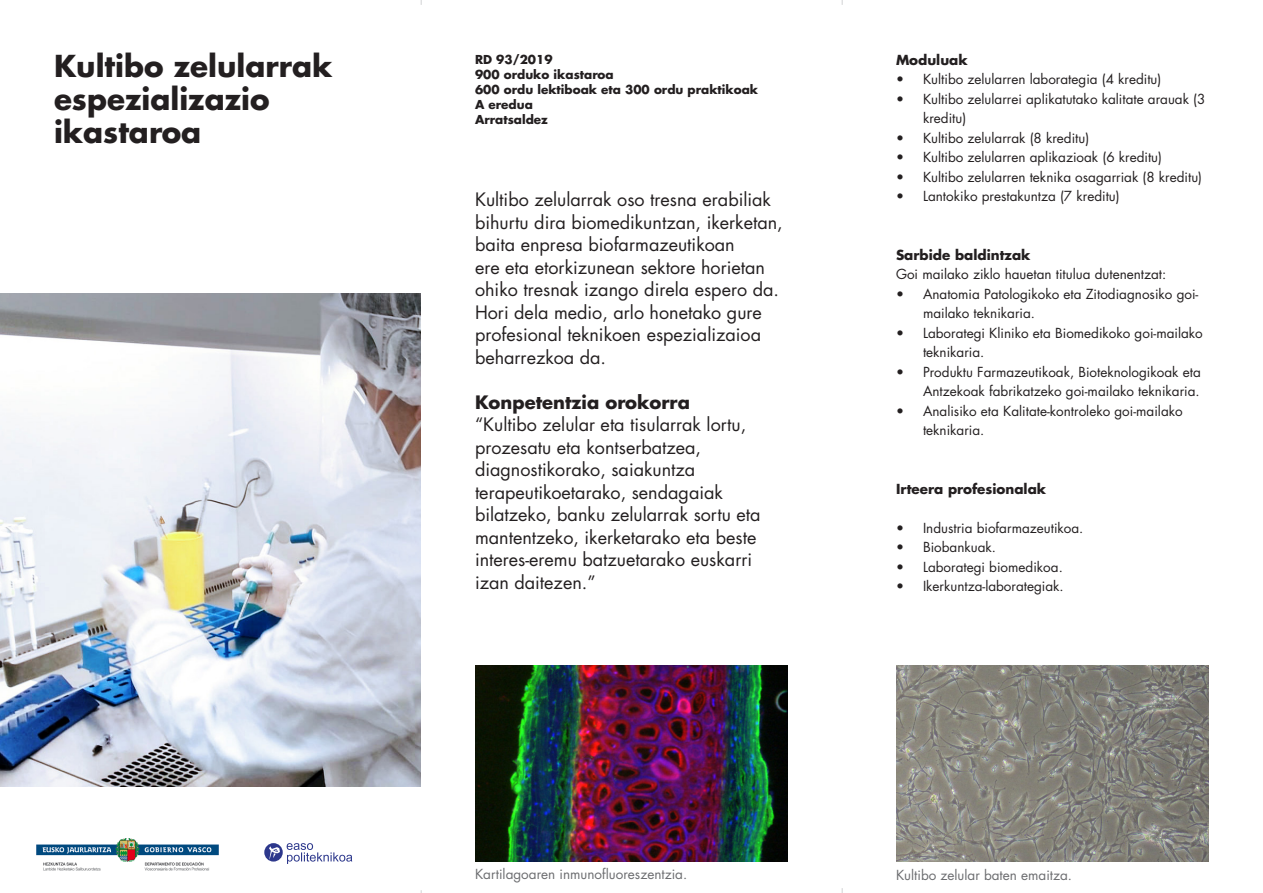
<style>
.page{position:relative;width:1263px;height:893px;background:#fff}
.page>*{position:absolute;margin:0;border:0;box-sizing:border-box;transform-origin:0 0}
.t1{font:700 29.4px/33px "Futura";color:#231f20}
.t2{font:18px/22.5px "Futura";color:#231f20}
.t3{font:700 18px "Futura";color:#231f20}
.t4{font:13.5px/19.5px "Futura";color:#231f20}
.t5{font:13.5px "Futura";color:#6c6d70}
.t6{font:700 13.5px "Futura";color:#231f20}
.t7{font:700 12px "Futura";color:#231f20}
</style>
<div class="page">
<img style="left:475px;top:665px;width:313px;height:196px">
<img style="left:896px;top:665px;width:313px;height:196px">
<img style="left:0;top:293px;width:421px;height:493px">
<img style="left:36px;top:839px;width:183px;height:31px">
<svg style="left:287px;top:843px;width:65px;height:21px"></svg>
<svg style="left:264px;top:843px;width:19px;height:19px"></svg>
<svg style="left:269px;top:846px;width:11px;height:13px"></svg>
<p class="t1" style="left:54px;top:50px;width:280px">Kultibo zelularrak espezializazio ikastaroa</p>
<p class="t7" style="left:475px;top:51px;width:79px">RD 93/2019</p>
<p class="t7" style="left:475px;top:66px;width:140px">900 orduko ikastaroa</p>
<p class="t7" style="left:475px;top:81px;width:285px">600 ordu lektiboak eta 300 ordu praktikoak</p>
<p class="t7" style="left:475px;top:96px;width:59px">A eredua</p>
<p class="t7" style="left:475px;top:111px;width:74px">Arratsaldez</p>
<p class="t2" style="left:475px;top:188px;width:309px">Kultibo zelularrak oso tresna erabiliak bihurtu dira biomedikuntzan, ikerketan, baita enpresa biofarmazeutikoan<br>ere eta etorkizunean sektore horietan ohiko tresnak izango direla espero da.<br>Hori dela medio, arlo honetako gure profesional teknikoen espezializaioa beharrezkoa da.</p>
<p class="t3" style="left:475px;top:390px;width:217px">Konpetentzia orokorra</p>
<p class="t2" style="left:475px;top:413px;width:273px">“Kultibo zelular eta tisularrak lortu, prozesatu eta kontserbatzea,</p>
<p class="t2" style="left:475px;top:458px;width:287px">diagnostikorako, saiakuntza terapeutikoetarako, sendagaiak bilatzeko, banku zelularrak sortu eta mantentzeko, ikerketarako eta beste interes-eremu batzuetarako euskarri izan daitezen.”</p>
<p class="t6" style="left:896px;top:51px;width:73px">Moduluak</p>
<p class="t4" style="left:896px;top:70px;width:267px">• Kultibo zelularren laborategia (4 kreditu)</p>
<p class="t4" style="left:923px;top:89px;width:284px;text-indent:-27px">• Kultibo zelularrei aplikatutako kalitate arauak (3 kreditu)</p>
<p class="t4" style="left:896px;top:128px;width:195px">• Kultibo zelularrak (8 kreditu)</p>
<p class="t4" style="left:896px;top:148px;width:268px">• Kultibo zelularren aplikazioak (6 kreditu)</p>
<p class="t4" style="left:896px;top:167px;width:308px">• Kultibo zelularren teknika osagarriak (8 kreditu)</p>
<p class="t4" style="left:896px;top:187px;width:225px">• Lantokiko prestakuntza (7 kreditu)</p>
<p class="t6" style="left:896px;top:246px;width:136px">Sarbide baldintzak</p>
<p class="t4" style="left:896px;top:265px;width:272px">Goi mailako ziklo hauetan titulua dutenentzat:</p>
<p class="t4" style="left:923px;top:284px;width:277px;text-indent:-27px">• Anatomia Patologikoko eta Zitodiagnosiko goi&shy;mailako teknikaria.</p>
<p class="t4" style="left:923px;top:323px;width:281px;text-indent:-27px">• Laborategi Kliniko eta Biomedikoko goi-mailako teknikaria.</p>
<p class="t4" style="left:896px;top:362px;width:306px;text-align:right">• Produktu Farmazeutikoak, Bioteknologikoak eta<br>Antzekoak fabrikatzeko goi-mailako teknikaria.</p>
<p class="t4" style="left:923px;top:401px;width:261px;text-indent:-27px">• Analisiko eta Kalitate-kontroleko goi-mailako teknikaria.</p>
<p class="t6" style="left:896px;top:480px;width:152px">Irteera profesionalak</p>
<p class="t4" style="left:896px;top:518px;width:189px">• Industria biofarmazeutikoa.</p>
<p class="t4" style="left:896px;top:538px;width:102px">• Biobankuak.</p>
<p class="t4" style="left:896px;top:557px;width:168px">• Laborategi biomedikoa.</p>
<p class="t4" style="left:896px;top:577px;width:169px">• Ikerkuntza-laborategiak.</p>
<p class="t5" style="left:475px;top:865px;width:214px">Kartilagoaren inmunofluoreszentzia.</p>
<p class="t5" style="left:896px;top:866px;width:178px">Kultibo zelular baten emaitza.</p>
</div>
